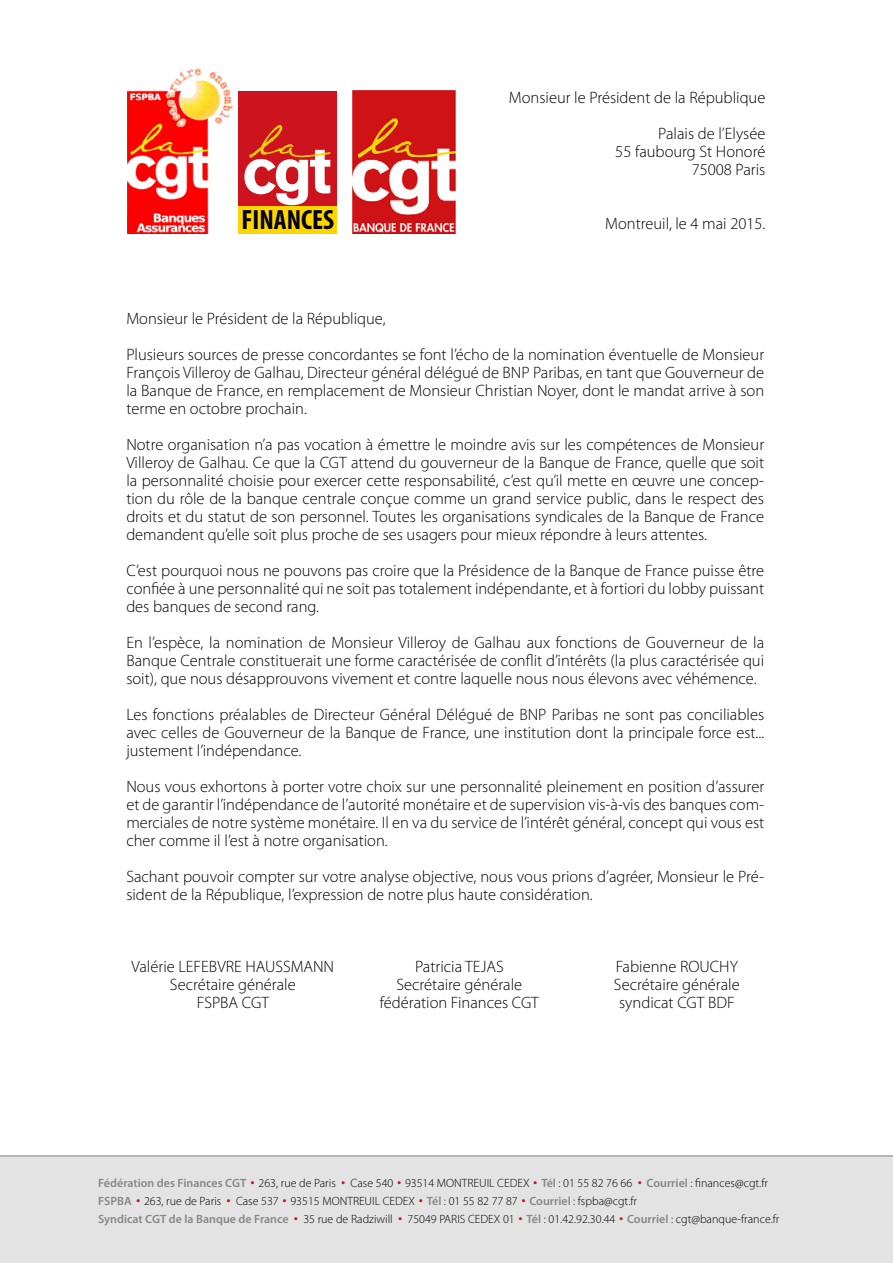
<style>
.page{position:relative;width:893px;height:1263px;background:#fff}
.page>*{position:absolute;margin:0;border:0;box-sizing:border-box;transform-origin:0 0}
.t1{font:700 condensed 27.9px "Myriad Pro";color:#010203}
.DEFAUT{font:300 16.5px/18px "Myriad Pro";color:#000;text-align:justify}
.DEFAUT-2{font:300 12px "Myriad Pro";color:#000}
.s1{font-weight:600;color:#878787}
.s2{font-family:"Arial";font-weight:400;color:#cd131d}
</style>
<div class="page">
<div style="left:0;top:1155px;width:893px;height:108px;background:#e3e3e3"></div>
<img style="left:128px;top:68px;width:105px;height:166px">
<div style="left:238px;top:91px;width:99px;height:141px;background:#cd131d"></div>
<svg style="left:244px;top:125px;width:86px;height:80px"></svg>
<div style="left:238px;top:206px;width:99px;height:28px;background:#ffd500"></div>
<img style="left:353px;top:91px;width:103px;height:143px">
<h1 class="t1" style="left:242px;top:202px;width:94px">FINANCES</h1>
<p class="DEFAUT" style="left:509px;top:88px;width:258px">Monsieur le Président de la République</p>
<p class="DEFAUT" style="left:658px;top:124px;width:109px">Palais de l’Elysée</p>
<p class="DEFAUT" style="left:615px;top:142px;width:152px">55 faubourg St Honoré</p>
<p class="DEFAUT" style="left:692px;top:160px;width:75px">75008 Paris</p>
<p class="DEFAUT" style="left:605px;top:214px;width:162px">Montreuil, le 4 mai 2015.</p>
<p class="DEFAUT" style="left:126px;top:309px;width:261px">Monsieur le Président de la République,</p>
<p class="DEFAUT" style="left:126px;top:345px;width:639px">Plusieurs sources de presse concordantes se font l’écho de la nomination éventuelle de Monsieur François Villeroy de Galhau, Directeur général délégué de BNP Paribas, en tant que Gouverneur de la Banque de France, en remplacement de Monsieur Christian Noyer, dont le mandat arrive à son terme en octobre prochain.</p>
<p class="DEFAUT" style="left:126px;top:435px;width:639px">Notre organisation n’a pas vocation à émettre le moindre avis sur les compétences de Monsieur Villeroy de Galhau. Ce que la CGT attend du gouverneur de la Banque de France, quelle que soit la personnalité choisie pour exercer cette responsabilité, c’est qu’il mette en œuvre une concep&shy;tion du rôle de la banque centrale conçue comme un grand service public, dans le respect des droits et du statut de son personnel. Toutes les organisations syndicales de la Banque de France demandent qu’elle soit plus proche de ses usagers pour mieux répondre à leurs attentes.</p>
<p class="DEFAUT" style="left:126px;top:561px;width:639px">C’est pourquoi nous ne pouvons pas croire que la Présidence de la Banque de France puisse être confiée à une personnalité qui ne soit pas totalement indépendante, et à fortiori du lobby puissant des banques de second rang.</p>
<p class="DEFAUT" style="left:126px;top:633px;width:639px">En l’espèce, la nomination de Monsieur Villeroy de Galhau aux fonctions de Gouverneur de la Banque Centrale constituerait une forme caractérisée de conflit d’intérêts (la plus caractérisée qui soit), que nous désapprouvons vivement et contre laquelle nous nous élevons avec véhémence.</p>
<p class="DEFAUT" style="left:126px;top:705px;width:639px">Les fonctions préalables de Directeur Général Délégué de BNP Paribas ne sont pas conciliables avec celles de Gouverneur de la Banque de France, une institution dont la principale force est... justement l’indépendance.</p>
<p class="DEFAUT" style="left:126px;top:777px;width:639px">Nous vous exhortons à porter votre choix sur une personnalité pleinement en position d’assurer et de garantir l’indépendance de l’autorité monétaire et de supervision vis-à-vis des banques com&shy;merciales de notre système monétaire. Il en va du service de l’intérêt général, concept qui vous est cher comme il l’est à notre organisation.</p>
<p class="DEFAUT" style="left:126px;top:867px;width:639px">Sachant pouvoir compter sur votre analyse objective, nous vous prions d’agréer, Monsieur le Pré&shy;sident de la République, l’expression de notre plus haute considération.</p>
<p class="DEFAUT" style="left:132px;top:957px;width:204px">Valérie LEFEBVRE HAUSSMANN</p>
<p class="DEFAUT" style="left:415px;top:957px;width:90px">Patricia TEJAS</p>
<p class="DEFAUT" style="left:616px;top:957px;width:124px">Fabienne ROUCHY</p>
<p class="DEFAUT" style="left:170px;top:975px;width:127px">Secrétaire générale</p>
<p class="DEFAUT" style="left:396px;top:975px;width:127px">Secrétaire générale</p>
<p class="DEFAUT" style="left:614px;top:975px;width:127px">Secrétaire générale</p>
<p class="DEFAUT" style="left:197px;top:993px;width:74px">FSPBA CGT</p>
<p class="DEFAUT" style="left:380px;top:993px;width:161px">fédération Finances CGT</p>
<p class="DEFAUT" style="left:619px;top:993px;width:117px">syndicat CGT BDF</p>
<p class="DEFAUT-2" style="left:98px;top:1176px;width:671px"><span class="s1">Fédération des Finances CGT</span> <span class="s2">•</span> 263, rue de Paris <span class="s2">•</span> Case 540 <span class="s2">•</span> 93514 MONTREUIL CEDEX <span class="s2">•</span> <span class="s1">Tél</span> : 01 55 82 76 66 <span class="s2">•</span> <span class="s1">Courriel</span> : finances@cgt.fr</p>
<p class="DEFAUT-2" style="left:98px;top:1194px;width:540px"><span class="s1">FSPBA</span> <span class="s2">•</span> 263, rue de Paris <span class="s2">•</span> Case 537 <span class="s2">•</span> 93515 MONTREUIL CEDEX <span class="s2">•</span> <span class="s1">Tél</span> : 01 55 82 77 87 <span class="s2">•</span> <span class="s1">Courriel</span> : fspba@cgt.fr</p>
<p class="DEFAUT-2" style="left:98px;top:1212px;width:683px"><span class="s1">Syndicat CGT de la Banque de France</span> <span class="s2">•</span> 35 rue de Radziwill <span class="s2">•</span> 75049 PARIS CEDEX 01 <span class="s2">•</span> <span class="s1">Tél</span> : 01.42.92.30.44 <span class="s2">•</span> <span class="s1">Courriel</span> : cgt@banque-france.fr</p>
</div>
